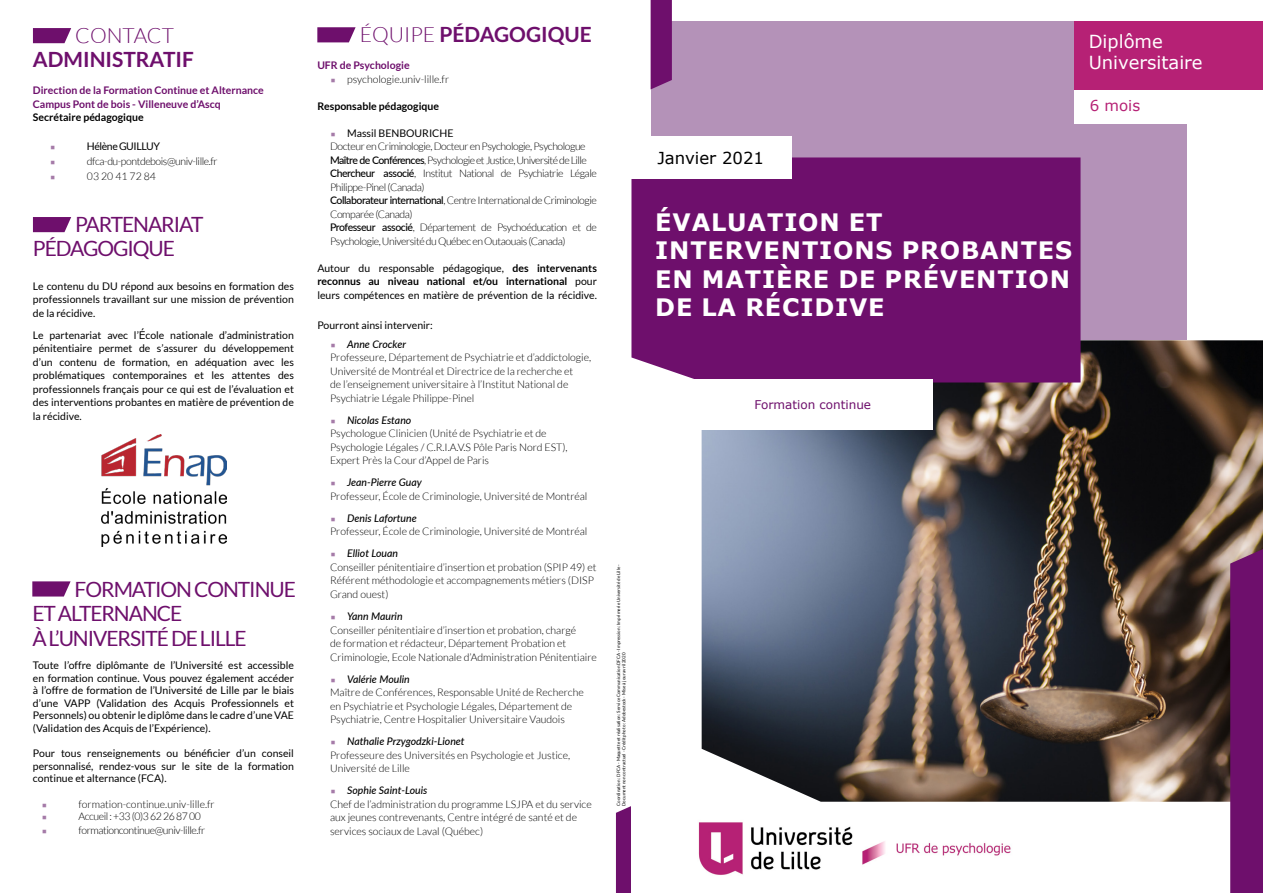
<style>
.page{position:relative;width:1263px;height:893px;background:#fff}
.page>*{position:absolute;margin:0;border:0;box-sizing:border-box;transform-origin:0 0}
.t1{font:700 24px/28.5px "Verdana";letter-spacing:.035em;color:#fff}
.t2{font:21px/24.5px "Lato";letter-spacing:-.05em;color:#6e0f6c}
.t3{font:700 21px "Lato";color:#6e0f6c}
.t4{font:300 21px "Lato";color:#6e0f6c}
.t5{font:18px/21px "Verdana";color:#fff}
.t6{font:16.5px "Verdana";color:#000}
.t7{font:15px "Verdana";color:#b62175}
.t8{font:12px "Verdana";color:#6e0f6c}
.t9{font:300 10.5px/13.5px "Lato";color:#000}
.t10{font:10.5px/13.5px "Lato";color:#000;text-align:justify}
.t11{font:300 10.5px/13.5px "Lato";letter-spacing:-.04em;color:#000}
.t12{font:italic 500 10.5px "Lato";color:#000}
.t13{font:700 10.5px/13.5px "Lato";color:#6e0f6c}
.t14{font:700 10.5px "Lato";color:#000}
.t15{font:10.5px "Lato";letter-spacing:-.04em;color:#000}
.t16{font:4.5px/5.4px "Lato";color:#000}
.s1{font-family:"Verdana"}
.s2{font-weight:300}
.s3{font-weight:500}
.s4{font-weight:700}
</style>
<div class="page">
<svg style="left:616px;top:806px;width:15px;height:87px"></svg>
<svg style="left:32px;top:28px;width:39px;height:15px"></svg>
<svg style="left:317px;top:27px;width:39px;height:15px"></svg>
<svg style="left:32px;top:581px;width:39px;height:15px"></svg>
<svg style="left:32px;top:217px;width:39px;height:15px"></svg>
<img style="left:101px;top:435px;width:125px;height:111px">
<div style="left:651px;top:21px;width:535px;height:319px;background:#b492b8"></div>
<svg style="left:651px;top:0;width:21px;height:89px;background:#711670"></svg>
<img style="left:702px;top:340px;width:561px;height:462px">
<div style="left:1230px;top:549px;width:33px;height:344px;background:#6e0f6c"></div>
<div style="left:1074px;top:89px;width:189px;height:34px;background:#fff"></div>
<div style="left:1074px;top:21px;width:189px;height:68px;background:#b62175"></div>
<div style="left:631px;top:157px;width:449px;height:225px;background:#6e0f6c"></div>
<div style="left:629px;top:136px;width:163px;height:43px;background:#fff"></div>
<div style="left:626px;top:379px;width:306px;height:50px;background:#fff"></div>
<img style="left:698px;top:822px;width:313px;height:53px">
<h2 class="t4" style="left:75px;top:24px;width:100px">CONTACT</h2>
<h2 class="t3" style="left:33px;top:48px;width:162px">ADMINISTRATIF</h2>
<p class="t13" style="left:33px;top:83px;width:232px">Direction de la Formation Continue et Alternance<br>Campus Pont de bois - Villeneuve d’Ascq</p>
<p class="t14" style="left:33px;top:111px;width:112px">Secrétaire pédagogique</p>
<p class="t15" style="left:87px;top:140px;width:75px">Hélène GUILLUY</p>
<p class="t11" style="left:87px;top:153px;width:132px;line-height:15px">dfca-du-pontdebois@univ-lille.fr<br>03 20 41 72 84</p>
<h2 class="t2" style="left:33px;top:212px;width:172px;line-height:24px;text-indent:42px">PARTENARIAT<br>PÉDAGOGIQUE</h2>
<p class="t10" style="left:33px;top:279px;width:262px">Le contenu du DU répond aux besoins en formation des professionnels travaillant sur une mission de prévention de la récidive.</p>
<p class="t10" style="left:33px;top:328px;width:262px">Le partenariat avec l’<span class="s1">É</span>cole nationale d’administration pénitentiaire permet de s’assurer du développement d’un contenu de formation, en adéquation avec les problématiques contemporaines et les attentes des professionnels français pour ce qui est de l’évaluation et des interventions probantes en matière de prévention de la récidive.</p>
<h2 class="t2" style="left:32px;top:577px;width:265px;text-indent:42px">FORMATION CONTINUE<br>ET ALTERNANCE<br>À L’UNIVERSITÉ DE LILLE</h2>
<p class="t10" style="left:33px;top:659px;width:262px;line-height:12.6px">Toute l’offre diplômante de l’Université est accessible en formation continue. Vous pouvez également accéder à l’offre de formation de l’Université de Lille par le biais d’une VAPP (Validation des Acquis Professionnels et Personnels) ou obtenir le diplôme dans le cadre d’une VAE (Validation des Acquis de l’Expérience).</p>
<p class="t10" style="left:33px;top:747px;width:262px;line-height:12.6px">Pour tous renseignements ou bénéficier d’un conseil personnalisé, rendez-vous sur le site de la formation continue et alternance (FCA).</p>
<p class="t11" style="left:78px;top:797px;width:138px;line-height:13px">formation-continue.univ-lille.fr<br>Accueil : +33 (0)3 62 26 87 00 formationcontinue@univ-lille.fr</p>
<h2 class="t3" style="left:360px;top:23px;width:234px"><span class="s2">ÉQUIPE</span> PÉDAGOGIQUE</h2>
<p class="t13" style="left:317px;top:59px;width:94px">UFR de Psychologie</p>
<p class="t9" style="left:347px;top:72px;width:104px">psychologie.univ-lille.fr</p>
<p class="t14" style="left:317px;top:100px;width:123px">Responsable pédagogique</p>
<p class="t10" style="left:347px;top:126px;width:108px">Massil BENBOURICHE</p>
<p class="t11" style="left:330px;top:140px;width:268px">Docteur en Criminologie, Docteur en Psychologie, Psychologue <span class="s3">Maître de Conférences</span>, Psychologie et Justice, Université de Lille <span class="s3">Chercheur associé</span>, Institut National de Psychiatrie Légale Philippe-Pinel (Canada)<br><span class="s3">Collaborateur international</span>, Centre International de Criminologie Comparée (Canada)<br><span class="s3">Professeur associé</span>, Département de Psychoéducation et de Psychologie, Université du Québec en Outaouais (Canada)</p>
<p class="t10" style="left:317px;top:261px;width:281px">Autour du responsable pédagogique, <span class="s4">des intervenants reconnus au niveau national et/ou international</span> pour leurs compétences en matière de prévention de la récidive.</p>
<p class="t10" style="left:317px;top:318px;width:117px">Pourront ainsi intervenir:</p>
<p class="t12" style="left:347px;top:337px;width:60px">Anne Crocker</p>
<p class="t9" style="left:330px;top:351px;width:263px">Professeure, Département de Psychiatrie et d’addictologie, Université de Montréal et Directrice de la recherche et<br>de l’enseignement universitaire à l’Institut National de Psychiatrie Légale Philippe-Pinel</p>
<p class="t12" style="left:347px;top:413px;width:66px">Nicolas Estano</p>
<p class="t9" style="left:330px;top:427px;width:239px">Psychologue Clinicien (Unité de Psychiatrie et de<br>Psychologie Légales / C.R.I.A.V.S Pôle Paris Nord EST),<br>Expert Près la Cour d’Appel de Paris</p>
<p class="t12" style="left:347px;top:475px;width:76px">Jean-Pierre Guay</p>
<p class="t9" style="left:330px;top:489px;width:259px">Professeur, École de Criminologie, Université de Montréal</p>
<p class="t12" style="left:347px;top:511px;width:71px">Denis Lafortune</p>
<p class="t9" style="left:330px;top:525px;width:259px">Professeur, École de Criminologie, Université de Montréal</p>
<p class="t12" style="left:347px;top:546px;width:53px">Elliot Louan</p>
<p class="t9" style="left:330px;top:560px;width:268px">Conseiller pénitentiaire d’insertion et probation (SPIP 49) et<br>Référent méthodologie et accompagnements métiers (DISP<br>Grand ouest)</p>
<p class="t12" style="left:347px;top:609px;width:57px">Yann Maurin</p>
<p class="t9" style="left:330px;top:623px;width:268px">Conseiller pénitentiaire d’insertion et probation, chargé<br>de formation et rédacteur, Département Probation et<br>Criminologie, Ecole Nationale d’Administration Pénitentiaire</p>
<p class="t12" style="left:347px;top:671px;width:64px">Valérie Moulin</p>
<p class="t9" style="left:330px;top:685px;width:255px">Maître de Conférences, Responsable Unité de Recherche en Psychiatrie et Psychologie Légales, Département de<br>Psychiatrie, Centre Hospitalier Universitaire Vaudois</p>
<p class="t12" style="left:347px;top:734px;width:119px">Nathalie Przygodzki-Lionet</p>
<p class="t9" style="left:330px;top:748px;width:242px">Professeure des Universités en Psychologie et Justice,<br>Université de Lille</p>
<p class="t12" style="left:347px;top:783px;width:82px">Sophie Saint-Louis</p>
<p class="t9" style="left:330px;top:797px;width:263px">Chef de l’administration du programme LSJPA et du service aux jeunes contrevenants, Centre intégré de santé et de services sociaux de Laval (Québec)</p>
<p class="t16" style="left:616px;top:806px;width:243px;rotate:-90deg">Coordination : DFCA - Maquette et réalisation : Service Communication DFCA - Impression : Imprimerie Université de Lille -<br>Document non contractuel - Crédit photo : Adobestock - Mise à jour avril 2020</p>
<h3 class="t6" style="left:657px;top:146px;width:108px">Janvier 2021</h3>
<h1 class="t1" style="left:655px;top:207px;width:418px">ÉVALUATION ET<br>INTERVENTIONS PROBANTES<br>EN MATIÈRE DE PRÉVENTION<br>DE LA RÉCIDIVE</h1>
<h3 class="t5" style="left:1089px;top:31px;width:115px">Diplôme<br>Universitaire</h3>
<h3 class="t7" style="left:1090px;top:95px;width:52px">6 mois</h3>
<p class="t8" style="left:755px;top:396px;width:118px">Formation continue</p>
</div>
